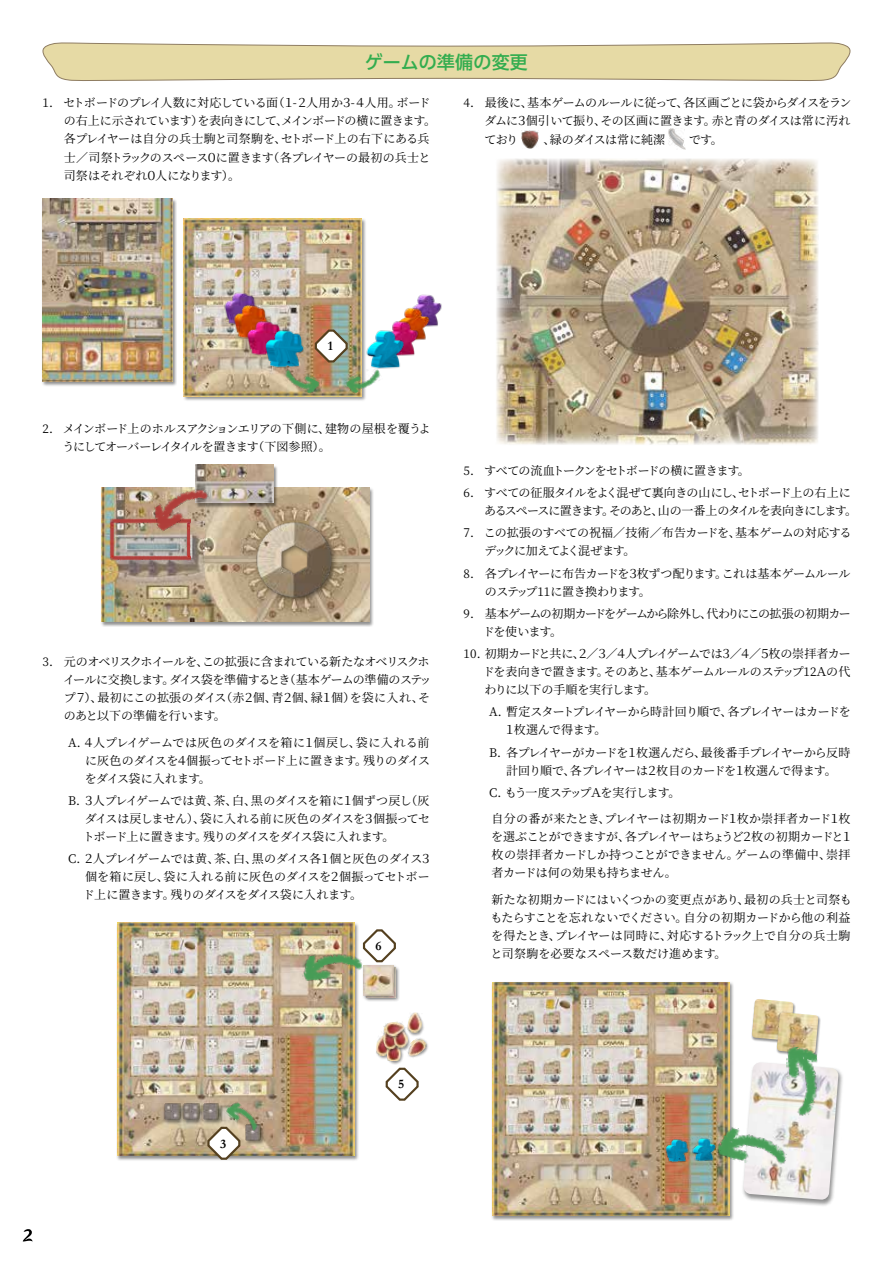
<style>
.page{position:relative;width:893px;height:1263px;background:#fff}
.page>*{position:absolute;margin:0;border:0;box-sizing:border-box;transform-origin:0 0}
.t1{font:500 18px "UD Shin Go Pro";letter-spacing:.01em;color:#33ad4f}
.t2{font:700 13.05px "Garamond";color:#000}
.t3{font:12px/18px "Source Han Serif";letter-spacing:-.045em;color:#000}
.t4{font:12px/18px "Source Han Serif";letter-spacing:-.025em;color:#000}
.t5{font:12px/18px "Source Han Serif";letter-spacing:-.065em;color:#000}
.t6{font:12px/18px "Source Han Serif";letter-spacing:-.1em;color:#000}
.t7{font:12px/18px "Source Han Serif";letter-spacing:-.075em;color:#000}
.t8{font:12px "Source Han Serif";letter-spacing:-.08em;color:#000}
</style>
<div class="page">
<svg style="left:23px;top:1229px;width:9px;height:12px"></svg>
<svg style="left:42px;top:42px;width:809px;height:39px;background:#e3d8aa"></svg>
<img style="left:522px;top:130px;width:17px;height:18px">
<img style="left:669px;top:128px;width:17px;height:22px">
<img style="left:496px;top:158px;width:323px;height:287px">
<div style="left:491px;top:981px;width:243px;height:240px;background:#000;opacity:.44"></div>
<img style="left:493px;top:982px;width:237px;height:233px">
<div style="left:41px;top:198px;width:136px;height:189px;background:#000;opacity:.44"></div>
<img style="left:43px;top:199px;width:130px;height:182px">
<div style="left:100px;top:487px;width:274px;height:140px;background:#000;opacity:.44"></div>
<img style="left:102px;top:488px;width:268px;height:134px">
<div style="left:255px;top:521px;width:83px;height:83px;background:#000;opacity:.44"></div>
<img style="left:253px;top:519px;width:82px;height:80px">
<div style="left:116px;top:922px;width:243px;height:239px;background:#000;opacity:.44"></div>
<img style="left:117px;top:923px;width:238px;height:233px">
<img style="left:110px;top:556px;width:80px;height:5px">
<img style="left:111px;top:519px;width:35px;height:4px">
<img style="left:186px;top:534px;width:5px;height:24px">
<img style="left:109px;top:521px;width:5px;height:38px">
<div style="left:195px;top:465px;width:83px;height:43px;background:#000;opacity:.44"></div>
<img style="left:196px;top:464px;width:78px;height:39px">
<img style="left:146px;top:479px;width:67px;height:55px">
<div style="left:364px;top:966px;width:36px;height:36px;background:#000;opacity:.44"></div>
<div style="left:362px;top:964px;width:36px;height:36px;background:#000;opacity:.44"></div>
<img style="left:364px;top:965px;width:30px;height:30px">
<img style="left:299px;top:948px;width:65px;height:35px">
<svg style="left:362px;top:929px;width:34px;height:34px"></svg>
<img style="left:407px;top:1038px;width:21px;height:20px">
<div style="left:375px;top:1035px;width:18px;height:25px;background:#000;opacity:.44"></div>
<img style="left:376px;top:1035px;width:9px;height:21px">
<div style="left:385px;top:1041px;width:19px;height:24px;background:#000;opacity:.44"></div>
<img style="left:387px;top:1053px;width:14px;height:8px">
<div style="left:382px;top:1029px;width:19px;height:24px;background:#000;opacity:.44"></div>
<img style="left:381px;top:1029px;width:12px;height:21px">
<div style="left:393px;top:1027px;width:18px;height:25px;background:#000;opacity:.44"></div>
<img style="left:393px;top:1037px;width:15px;height:11px">
<div style="left:383px;top:1022px;width:24px;height:19px;background:#000;opacity:.44"></div>
<img style="left:383px;top:1021px;width:22px;height:16px">
<div style="left:407px;top:1012px;width:18px;height:25px;background:#000;opacity:.44"></div>
<img style="left:407px;top:1012px;width:16px;height:21px">
<svg style="left:385px;top:1067px;width:34px;height:34px"></svg>
<div style="left:164px;top:1104px;width:21px;height:21px;background:#000;opacity:.44"></div>
<img style="left:164px;top:1104px;width:16px;height:15px">
<div style="left:183px;top:1104px;width:21px;height:21px;background:#000;opacity:.44"></div>
<img style="left:184px;top:1104px;width:16px;height:15px">
<div style="left:202px;top:1104px;width:22px;height:20px;background:#000;opacity:.44"></div>
<img style="left:203px;top:1104px;width:16px;height:15px">
<div style="left:244px;top:1125px;width:22px;height:20px;background:#000;opacity:.44"></div>
<img style="left:245px;top:1135px;width:16px;height:5px">
<img style="left:222px;top:1098px;width:40px;height:37px">
<svg style="left:206px;top:1125px;width:35px;height:36px"></svg>
<div style="left:183px;top:218px;width:183px;height:183px;background:#000;opacity:.44"></div>
<img style="left:184px;top:218px;width:178px;height:178px">
<img style="left:416px;top:294px;width:26px;height:32px">
<img style="left:404px;top:305px;width:33px;height:22px">
<img style="left:392px;top:318px;width:34px;height:38px">
<img style="left:359px;top:327px;width:52px;height:42px">
<img style="left:342px;top:364px;width:41px;height:32px">
<img style="left:281px;top:364px;width:41px;height:32px">
<img style="left:219px;top:290px;width:44px;height:38px">
<img style="left:228px;top:303px;width:46px;height:40px">
<img style="left:241px;top:318px;width:48px;height:42px">
<img style="left:257px;top:327px;width:53px;height:46px">
<svg style="left:314px;top:327px;width:35px;height:37px"></svg>
<div style="left:741px;top:1062px;width:103px;height:145px;background:#000;opacity:.44"></div>
<img style="left:743px;top:1062px;width:96px;height:138px">
<img style="left:713px;top:1124px;width:78px;height:48px">
<div style="left:751px;top:999px;width:45px;height:45px;background:#000;opacity:.44"></div>
<img style="left:752px;top:999px;width:41px;height:41px">
<div style="left:776px;top:1012px;width:45px;height:45px;background:#000;opacity:.44"></div>
<img style="left:777px;top:1012px;width:41px;height:42px">
<img style="left:785px;top:1043px;width:36px;height:74px">
<img style="left:661px;top:1138px;width:27px;height:27px">
<img style="left:688px;top:1135px;width:32px;height:30px">
<h1 class="t1" style="left:365px;top:47px;width:164px">ゲームの準備の変更</h1>
<p class="t3" style="left:484px;top:94px;width:369px;line-height:18.5px;text-align:justify;text-indent:-21px">4. 最後に、基本ゲームのルールに従って、各区画ごとに袋からダイスをランダムに３個引いて振り、その区画に置きます。赤と青のダイスは常に汚れており</p>
<p class="t3" style="left:64px;top:94px;width:374px;text-indent:-21px">1. セトボードのプレイ人数に対応している面（１-２人用か３-４人用。ボードの右上に示されています）を表向きにして、メインボードの横に置きます。各プレイヤーは自分の兵士駒と司祭駒を、セトボード上の右下にある兵士／司祭トラックのスペース０に置きます（各プレイヤーの最初の兵士と司祭はそれぞれ０人になります）。</p>
<p class="t4" style="left:543px;top:131px;width:123px">、緑のダイスは常に純潔</p>
<p class="t3" style="left:689px;top:131px;width:35px">です。</p>
<p class="t2" style="left:328px;top:337px;width:7px">1</p>
<p class="t7" style="left:63px;top:420px;width:369px;text-indent:-20px">2. メインボード上のホルスアクションエリアの下側に、建物の屋根を覆うようにしてオーバーレイタイルを置きます（下図参照）。</p>
<p class="t3" style="left:63px;top:653px;width:370px;text-indent:-21px">3. 元のオベリスクホイールを、この拡張に含まれている新たなオベリスクホイールに交換します。ダイス袋を準備するとき（基本ゲームの準備のステップ７）、最初にこの拡張のダイス（赤２個、青２個、緑１個）を袋に入れ、そのあと以下の準備を行います。</p>
<p class="t3" style="left:85px;top:734px;width:347px;text-align:justify;text-indent:-17px">A. ４人プレイゲームでは灰色のダイスを箱に１個戻し、袋に入れる前に灰色のダイスを４個振ってセトボード上に置きます。残りのダイスをダイス袋に入れます。</p>
<p class="t3" style="left:83px;top:792px;width:349px;text-align:justify;text-indent:-15px">B. ３人プレイゲームでは黄、茶、白、黒のダイスを箱に１個ずつ戻し（灰ダイスは戻しません）、袋に入れる前に灰色のダイスを３個振ってセトボード上に置きます。残りのダイスをダイス袋に入れます。</p>
<p class="t3" style="left:83px;top:850px;width:350px;text-indent:-15px">C. ２人プレイゲームでは黄、茶、白、黒のダイス各１個と灰色のダイス３個を箱に戻し、袋に入れる前に灰色のダイスを２個振ってセトボード上に置きます。残りのダイスをダイス袋に入れます。</p>
<p class="t2" style="left:376px;top:937px;width:8px">6</p>
<p class="t8" style="left:463px;top:464px;width:288px">5. すべての流血トークンをセトボードの横に置きます。</p>
<p class="t5" style="left:484px;top:484px;width:374px;text-indent:-21px">6. すべての征服タイルをよく混ぜて裏向きの山にし、セトボード上の右上にあるスペースに置きます。そのあと、山の一番上のタイルを表向きにします。</p>
<p class="t3" style="left:484px;top:524px;width:369px;text-indent:-21px">7. この拡張のすべての祝福／技術／布告カードを、基本ゲームの対応するデックに加えてよく混ぜます。</p>
<p class="t3" style="left:485px;top:564px;width:367px;text-indent:-21px">8. 各プレイヤーに布告カードを３枚ずつ配ります。これは基本ゲームルールのステップ11に置き換わります。</p>
<p class="t6" style="left:483px;top:605px;width:370px;text-indent:-19px">9. 基本ゲームの初期カードをゲームから除外し、代わりにこの拡張の初期カードを使います。</p>
<p class="t3" style="left:483px;top:645px;width:370px;text-align:justify;text-indent:-19px">10. 初期カードと共に、２／３／４人プレイゲームでは３／４／５枚の崇拝者カードを表向きで置きます。そのあと、基本ゲームルールのステップ12Ａの代わりに以下の手順を実行します。</p>
<p class="t3" style="left:504px;top:703px;width:349px;text-indent:-15px">A. 暫定スタートプレイヤーから時計回り順で、各プレイヤーはカードを<br>１枚選んで得ます。</p>
<p class="t3" style="left:489px;top:743px;width:363px;text-align:center">B. 各プレイヤーがカードを１枚選んだら、最後番手プレイヤーから反時計回り順で、各プレイヤーは２枚目のカードを１枚選んで得ます。</p>
<p class="t6" style="left:489px;top:784px;width:193px">C. もう一度ステップＡを実行します。</p>
<p class="t4" style="left:491px;top:810px;width:363px;text-indent:-28px">　　 自分の番が来たとき、プレイヤーは初期カード１枚か崇拝者カード１枚を選ぶことができますが、各プレイヤーはちょうど２枚の初期カードと１枚の崇拝者カードしか持つことができません。ゲームの準備中、崇拝者カードは何の効果も持ちません。</p>
<p class="t3" style="left:490px;top:891px;width:363px;text-align:justify;text-indent:-27px">　　 新たな初期カードにはいくつかの変更点があり、最初の兵士と司祭ももたらすことを忘れないでください。自分の初期カードから他の利益を得たとき、プレイヤーは同時に、対応するトラック上で自分の兵士駒と司祭駒を必要なスペース数だけ進めます。</p>
<p class="t2" style="left:220px;top:1134px;width:8px">3</p>
<p class="t2" style="left:398px;top:1075px;width:8px">5</p>
</div>
